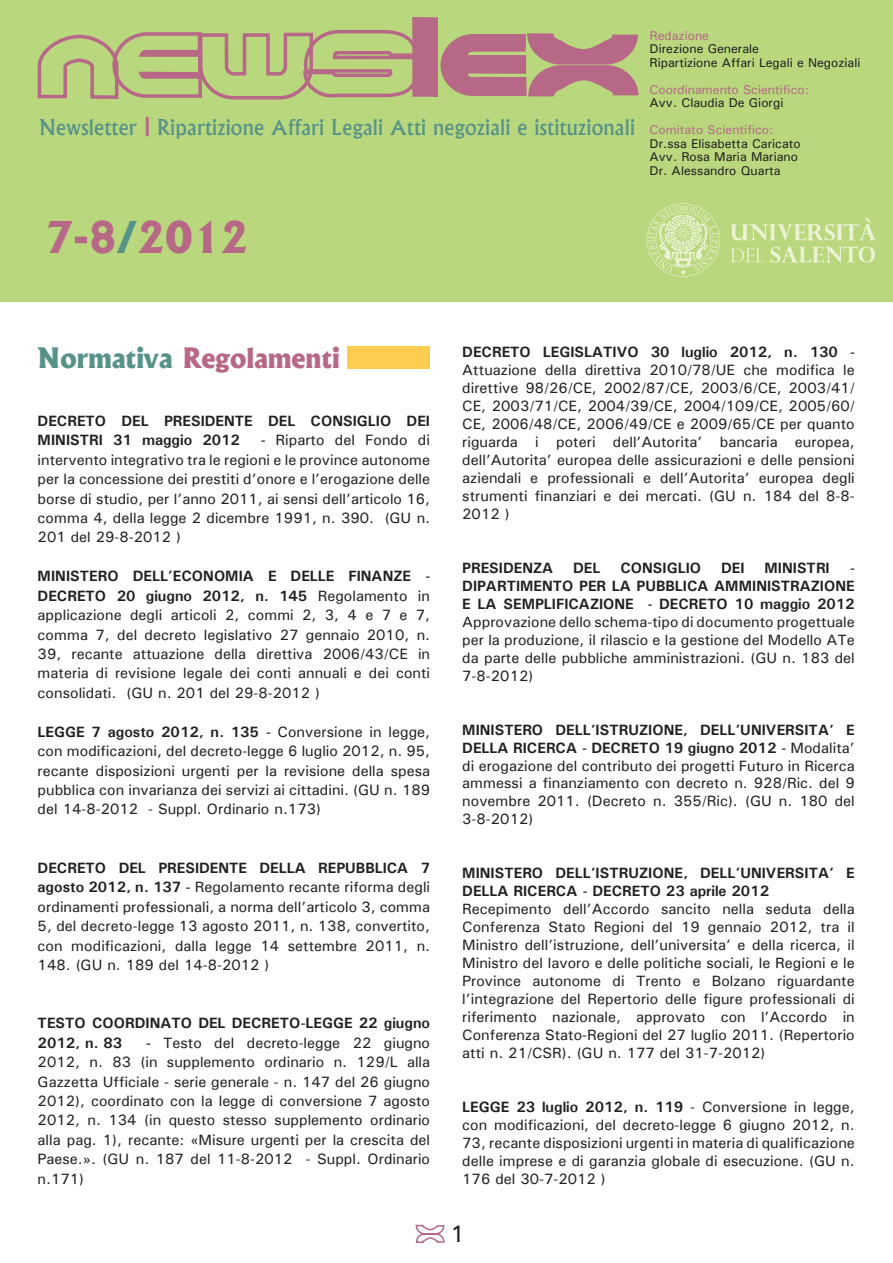
<style>
.page{position:relative;width:893px;height:1263px;background:#fff}
.page>*{position:absolute;margin:0;border:0;box-sizing:border-box;transform-origin:0 0}
.t1{font:800 41.85px "Albertus";color:#b66886}
.t2{font:800 26.85px "Albertus";color:#b66886}
.t3{font:500 23.85px "Univers";color:#231f20}
.t4{font:500 20.85px "Albertus";letter-spacing:.01em;color:#579289}
.t5{font:500 15px/18px "Univers";color:#231f20;text-align:justify}
.t6{font:700 15px/18px "Univers";color:#231f20}
.t7{font:500 12.75px/13.5px "Univers";color:#231f20}
.t8{font:500 12.75px "Univers";color:#b66886}
.s1{font-family:"Arial";font-weight:900;font-style:italic;color:#b66886}
.s2{color:#579289}
.s3{font-weight:700}
</style>
<div class="page">
<div style="left:0;top:0;width:893px;height:302px;background:#b9d87e"></div>
<svg style="left:730px;top:219px;width:146px;height:21px"></svg>
<svg style="left:770px;top:247px;width:105px;height:16px"></svg>
<svg style="left:731px;top:248px;width:33px;height:14px"></svg>
<svg style="left:647px;top:203px;width:73px;height:74px"></svg>
<svg style="left:420px;top:1224px;width:25px;height:19px"></svg>
<div style="left:347px;top:346px;width:83px;height:23px;background:#fecc4e"></div>
<svg style="left:412px;top:17px;width:227px;height:80px"></svg>
<svg style="left:37px;top:28px;width:383px;height:1215px"></svg>
<h3 class="t4" style="left:39px;top:114px;width:597px">Newsletter <span class="s1">|</span> Ripartizione Affari Legali Atti negoziali e istituzionali</h3>
<p class="t8" style="left:650px;top:28px;width:61px">Redazione</p>
<p class="t7" style="left:650px;top:42px;width:212px">Direzione Generale<br>Ripartizione Affari Legali e Negoziali</p>
<p class="t8" style="left:650px;top:81px;width:161px">Coordinamento Scientifico:</p>
<p class="t7" style="left:650px;top:96px;width:135px">Avv. Claudia De Giorgi</p>
<p class="t8" style="left:650px;top:122px;width:125px">Comitato Scientifico:</p>
<p class="t7" style="left:650px;top:136px;width:153px">Dr.ssa Elisabetta Caricato<br>Avv. Rosa Maria Mariano<br>Dr. Alessandro Quarta</p>
<h1 class="t1" style="left:46px;top:209px;width:204px">7-8<span class="s2">/</span>2012</h1>
<h2 class="t2" style="left:38px;top:340px;width:304px"><span class="s2">Normativa</span> Regolamenti</h2>
<p class="t6" style="left:38px;top:411px;width:394px;line-height:19.5px">DECRETO DEL PRESIDENTE DEL CONSIGLIO DEI<br>MINISTRI 31 maggio 2012</p>
<p class="t5" style="left:38px;top:430px;width:394px;line-height:19.5px;text-indent:223px"><span class="s3">-</span> Riparto del Fondo di intervento integrativo tra le regioni e le province autonome per la concessione dei prestiti d’onore e l’erogazione delle borse di studio, per l’anno 2011, ai sensi dell’articolo 16, comma 4, della legge 2 dicembre 1991, n. 390. (GU n.<br>201 del 29-8-2012 )</p>
<p class="t5" style="left:38px;top:566px;width:394px;line-height:19.5px"><span class="s3">MINISTERO DELL’ECONOMIA E DELLE FINANZE - DECRETO 20 giugno 2012, n. 145</span> Regolamento in applicazione degli articoli 2, commi 2, 3, 4 e 7 e 7, comma 7, del decreto legislativo 27 gennaio 2010, n.<br>39, recante attuazione della direttiva 2006/43/CE in materia di revisione legale dei conti annuali e dei conti consolidati. (GU n. 201 del 29-8-2012 )</p>
<p class="t5" style="left:38px;top:722px;width:394px;line-height:19.5px"><span class="s3">LEGGE 7 agosto 2012, n. 135 -</span> Conversione in legge, con modificazioni, del decreto-legge 6 luglio 2012, n. 95, recante disposizioni urgenti per la revisione della spesa pubblica con invarianza dei servizi ai cittadini. (GU n. 189 del 14-8-2012 - Suppl. Ordinario n.173)</p>
<p class="t5" style="left:38px;top:858px;width:394px;line-height:19.5px"><span class="s3">DECRETO DEL PRESIDENTE DELLA REPUBBLICA 7 agosto 2012, n. 137 -</span> Regolamento recante riforma degli ordinamenti professionali, a norma dell’articolo 3, comma 5, del decreto-legge 13 agosto 2011, n. 138, convertito, con modificazioni, dalla legge 14 settembre 2011, n.<br>148. (GU n. 189 del 14-8-2012 )</p>
<p class="t6" style="left:38px;top:1013px;width:394px;line-height:19.5px">TESTO COORDINATO DEL DECRETO-LEGGE 22 giugno<br>2012, n. 83</p>
<p class="t5" style="left:38px;top:1032px;width:394px;line-height:19.5px;text-indent:108px"><span class="s3">-</span> Testo del decreto-legge 22 giugno 2012, n. 83 (in supplemento ordinario n. 129/L alla Gazzetta Ufficiale - serie generale - n. 147 del 26 giugno 2012), coordinato con la legge di conversione 7 agosto 2012, n. 134 (in questo stesso supplemento ordinario alla pag. 1), recante: «Misure urgenti per la crescita del Paese.». (GU n. 187 del 11-8-2012 - Suppl. Ordinario n.171)</p>
<p class="t6" style="left:462px;top:343px;width:394px">DECRETO LEGISLATIVO 30 luglio 2012, n. 130 -</p>
<p class="t5" style="left:462px;top:361px;width:394px">Attuazione della direttiva 2010/78/UE che modifica le direttive 98/26/CE, 2002/87/CE, 2003/6/CE, 2003/41/ CE, 2003/71/CE, 2004/39/CE, 2004/109/CE, 2005/60/ CE, 2006/48/CE, 2006/49/CE e 2009/65/CE per quanto riguarda i poteri dell’Autorita’ bancaria europea, dell’Autorita’ europea delle assicurazioni e delle pensioni aziendali e professionali e dell’Autorita’ europea degli strumenti finanziari e dei mercati. (GU n. 184 del 8-8- 2012 )</p>
<p class="t6" style="left:462px;top:558px;width:92px">PRESIDENZA</p>
<p class="t6" style="left:573px;top:558px;width:29px">DEL</p>
<p class="t6" style="left:620px;top:558px;width:82px">CONSIGLIO</p>
<p class="t6" style="left:721px;top:558px;width:25px">DEI</p>
<p class="t6" style="left:764px;top:558px;width:67px">MINISTRI</p>
<p class="t6" style="left:462px;top:558px;width:394px;text-align:justify;text-indent:387px">- DIPARTIMENTO PER LA PUBBLICA AMMINISTRAZIONE E LA SEMPLIFICAZIONE - DECRETO 10 maggio 2012</p>
<p class="t5" style="left:462px;top:612px;width:394px">Approvazione dello schema-tipo di documento progettuale per la produzione, il rilascio e la gestione del Modello ATe da parte delle pubbliche amministrazioni. (GU n. 183 del 7-8-2012)</p>
<p class="t5" style="left:462px;top:720px;width:394px"><span class="s3">MINISTERO DELL’ISTRUZIONE, DELL’UNIVERSITA’ E DELLA RICERCA - DECRETO 19 giugno 2012 -</span> Modalita’ di erogazione del contributo dei progetti Futuro in Ricerca ammessi a finanziamento con decreto n. 928/Ric. del 9 novembre 2011. (Decreto n. 355/Ric). (GU n. 180 del 3-8-2012)</p>
<p class="t6" style="left:462px;top:864px;width:394px">MINISTERO DELL’ISTRUZIONE, DELL’UNIVERSITA’ E<br>DELLA RICERCA - DECRETO 23 aprile 2012</p>
<p class="t5" style="left:462px;top:900px;width:394px">Recepimento dell’Accordo sancito nella seduta della Conferenza Stato Regioni del 19 gennaio 2012, tra il Ministro dell’istruzione, dell’universita’ e della ricerca, il Ministro del lavoro e delle politiche sociali, le Regioni e le Province autonome di Trento e Bolzano riguardante l’integrazione del Repertorio delle figure professionali di riferimento nazionale, approvato con l’Accordo in Conferenza Stato-Regioni del 27 luglio 2011. (Repertorio atti n. 21/CSR). (GU n. 177 del 31-7-2012)</p>
<p class="t5" style="left:462px;top:1097px;width:394px"><span class="s3">LEGGE 23 luglio 2012, n. 119</span> - Conversione in legge, con modificazioni, del decreto-legge 6 giugno 2012, n.<br>73, recante disposizioni urgenti in materia di qualificazione delle imprese e di garanzia globale di esecuzione. (GU n.<br>176 del 30-7-2012 )</p>
<h3 class="t3" style="left:450px;top:1219px;width:16px">1</h3>
</div>
